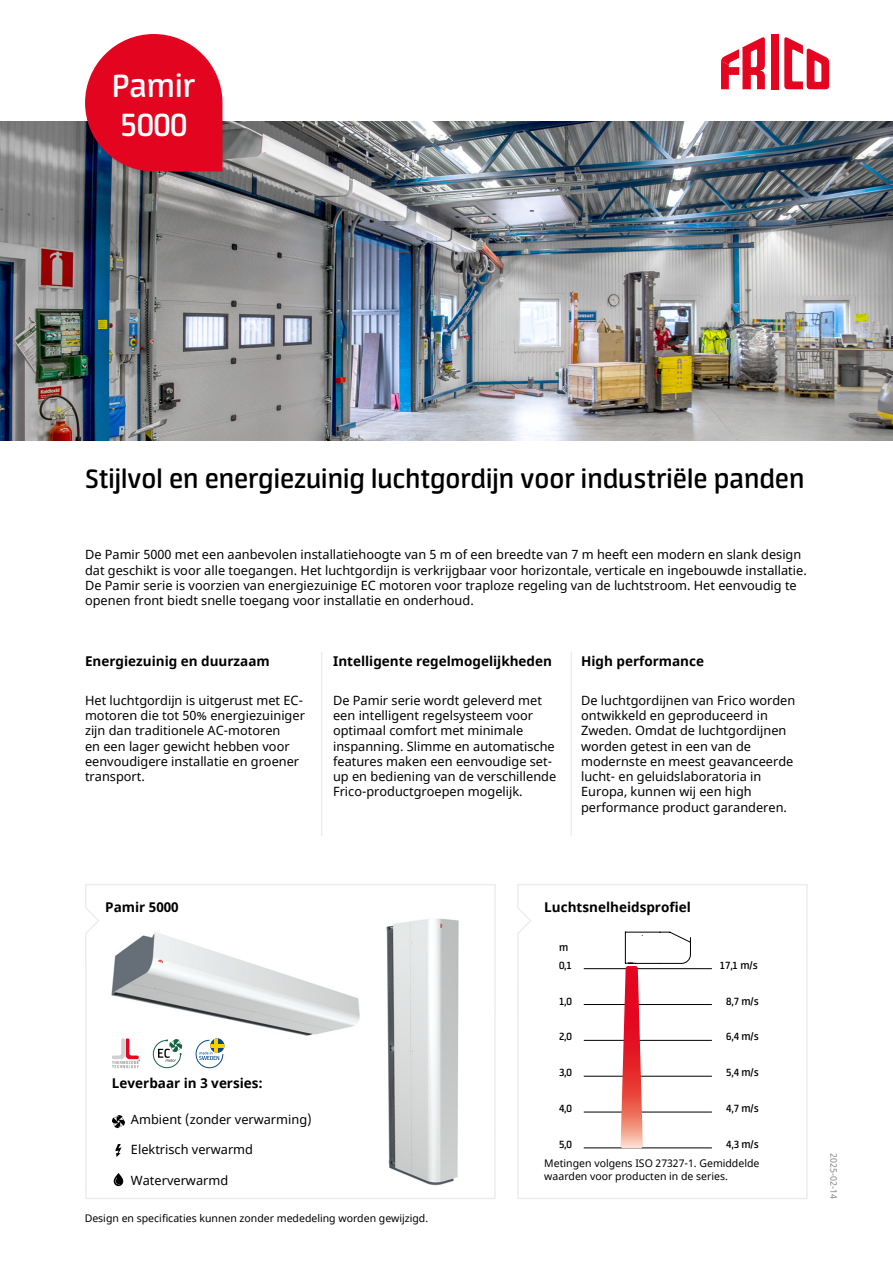
<style>
.page{position:relative;width:893px;height:1263px;background:#fff}
.page>*{position:absolute;margin:0;border:0;box-sizing:border-box;transform-origin:0 0}
.t1{font:600 36px/39px "Neuron";color:#fff}
.t2{font:600 30px "Neuron";color:#000}
.t3{font:700 13.5px "Noto Sans";color:#000}
.t4{font:12.75px/15.3px "Noto Sans";color:#000}
.t5{font:600 11.7px "Neuron";color:#000}
.t6{font:10.5px/12.6px "Noto Sans";color:#000}
.t7{font:9px "Noto Sans";color:#878787}
</style>
<div class="page">
<img style="left:0;top:121px;width:893px;height:319px">
<svg style="left:85px;top:884px;width:411px;height:315px"></svg>
<img style="left:111px;top:929px;width:251px;height:109px">
<img style="left:382px;top:915px;width:79px;height:271px">
<svg style="left:196px;top:1039px;width:28px;height:29px"></svg>
<svg style="left:85px;top:34px;width:137px;height:137px;background:#db223a"></svg>
<svg style="left:112px;top:1038px;width:28px;height:30px"></svg>
<svg style="left:153px;top:1039px;width:29px;height:29px"></svg>
<svg style="left:112px;top:1115px;width:13px;height:13px"></svg>
<svg style="left:115px;top:1144px;width:7px;height:13px"></svg>
<svg style="left:114px;top:1173px;width:9px;height:13px"></svg>
<hr style="left:321px;top:652px;width:1px;height:184px;background:#ededed">
<hr style="left:570px;top:652px;width:2px;height:184px;background:#ededed">
<svg style="left:517px;top:884px;width:291px;height:315px"></svg>
<div style="left:771px;top:34px;width:7px;height:55px;background:#e40520"></div>
<svg style="left:784px;top:37px;width:45px;height:52px"></svg>
<svg style="left:721px;top:37px;width:44px;height:52px"></svg>
<h1 class="t1" style="left:112px;top:66px;width:84px">Pamir<br>5000</h1>
<h2 class="t2" style="left:85px;top:462px;width:721px">Stijlvol en energiezuinig luchtgordijn voor industriële panden</h2>
<p class="t4" style="left:85px;top:547px;width:723px">De Pamir 5000 met een aanbevolen installatiehoogte van 5 m of een breedte van 7 m heeft een modern en slank design dat geschikt is voor alle toegangen. Het luchtgordijn is verkrijgbaar voor horizontale, verticale en ingebouwde installatie.<br>De Pamir serie is voorzien van energiezuinige EC motoren voor traploze regeling van de luchtstroom. Het eenvoudig te openen front biedt snelle toegang voor installatie en onderhoud.</p>
<p class="t3" style="left:85px;top:652px;width:186px">Energiezuinig en duurzaam</p>
<p class="t3" style="left:333px;top:652px;width:220px">Intelligente regelmogelijkheden</p>
<p class="t3" style="left:581px;top:652px;width:124px">High performance</p>
<p class="t4" style="left:85px;top:693px;width:221px">Het luchtgordijn is uitgerust met EC&shy;motoren die tot 50% energiezuiniger zijn dan traditionele AC-motoren<br>en een lager gewicht hebben voor eenvoudigere installatie en groener transport.</p>
<p class="t4" style="left:333px;top:693px;width:225px">De Pamir serie wordt geleverd met een intelligent regelsysteem voor optimaal comfort met minimale inspanning. Slimme en automatische features maken een eenvoudige set&shy;up en bediening van de verschillende Frico-productgroepen mogelijk.</p>
<p class="t4" style="left:581px;top:693px;width:216px">De luchtgordijnen van Frico worden ontwikkeld en geproduceerd in<br>Zweden. Omdat de luchtgordijnen worden getest in een van de modernste en meest geavanceerde lucht- en geluidslaboratoria in<br>Europa, kunnen wij een high performance product garanderen.</p>
<p class="t3" style="left:105px;top:897px;width:75px">Pamir 5000</p>
<p class="t3" style="left:544px;top:897px;width:148px">Luchtsnelheidsprofiel</p>
<p class="t3" style="left:112px;top:1073px;width:153px">Leverbaar in 3 versies:</p>
<p class="t4" style="left:131px;top:1112px;width:182px">Ambient (zonder verwarming)</p>
<p class="t4" style="left:131px;top:1142px;width:124px">Elektrisch verwarmd</p>
<p class="t4" style="left:131px;top:1173px;width:99px">Waterverwarmd</p>
<p class="t6" style="left:85px;top:1212px;width:345px">Design en specificaties kunnen zonder mededeling worden gewijzigd.</p>
<p class="t5" style="left:559px;top:941px;width:11px">m</p>
<p class="t5" style="left:559px;top:958px;width:14px">0,1</p>
<p class="t5" style="left:559px;top:994px;width:14px">1,0</p>
<p class="t5" style="left:559px;top:1030px;width:14px">2,0</p>
<p class="t5" style="left:559px;top:1066px;width:14px">3,0</p>
<p class="t5" style="left:559px;top:1102px;width:14px">4,0</p>
<p class="t5" style="left:559px;top:1138px;width:14px">5,0</p>
<p class="t5" style="left:720px;top:958px;width:39px">17,1 m/s</p>
<p class="t5" style="left:726px;top:994px;width:34px">8,7 m/s</p>
<p class="t5" style="left:726px;top:1030px;width:34px">6,4 m/s</p>
<p class="t5" style="left:726px;top:1066px;width:34px">5,4 m/s</p>
<p class="t5" style="left:726px;top:1102px;width:34px">4,7 m/s</p>
<p class="t5" style="left:726px;top:1138px;width:34px">4,3 m/s</p>
<p class="t6" style="left:544px;top:1157px;width:217px">Metingen volgens ISO 27327-1. Gemiddelde waarden voor producten in de series.</p>
<p class="t7" style="left:840px;top:1153px;width:47px;rotate:90deg">2025-02-14</p>
</div>
